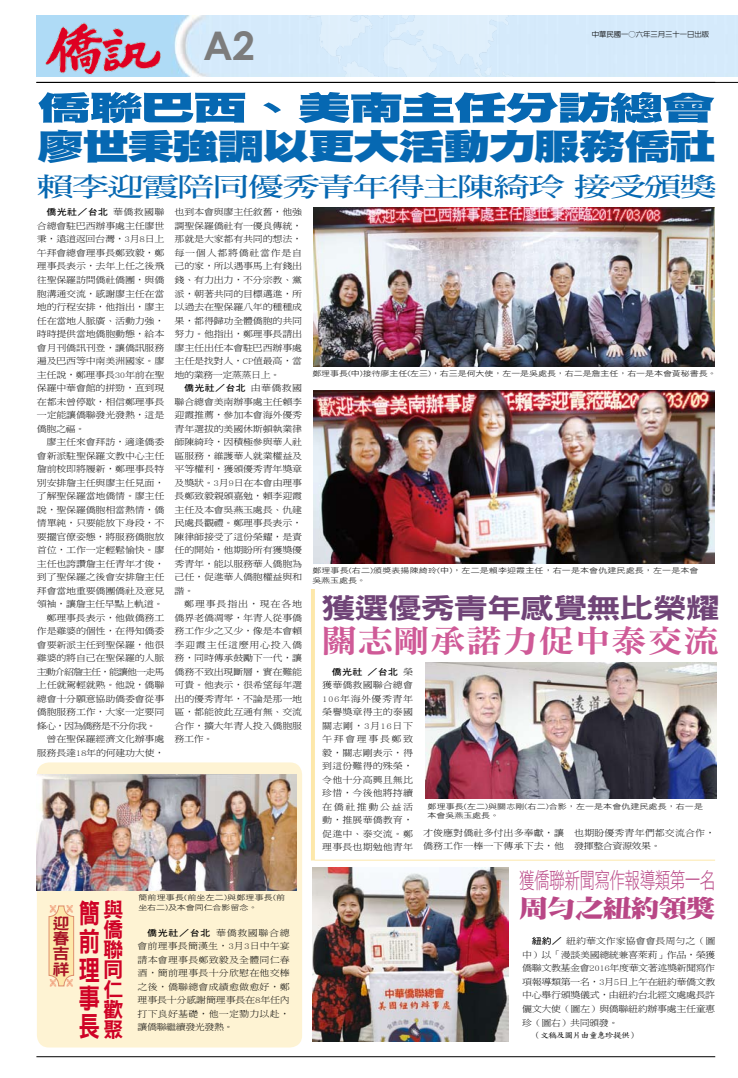
<style>
.page{position:relative;width:738px;height:1078px;background:#fff}
.page>*{position:absolute;margin:0;border:0;box-sizing:border-box;transform-origin:0 0}
.t1{font:700 39.4px "Century Gothic";color:#7c7c7c}
.t2{font:35.2px "DF Hei Std W12";letter-spacing:-.045em;color:#0668b2;scale:1.34 1}
.t3{font:32.8px "DF Hei Std W12";letter-spacing:-.045em;color:#0668b2;scale:1.66 1}
.t4{font:31.4px "DF Ming Std W9";letter-spacing:.01em;color:#cf5a97;scale:1.14 1}
.t5{font:28.1px "DF Hei Std W9";letter-spacing:-.045em;color:#704477;scale:1.23 1}
.t6{font:27.6px/28.2px "DF Hei Std W9";color:#cf0226;text-align:justify;scale:.79 1}
.t7{font:26.3px "DF Ming Std W7";letter-spacing:-.045em;color:#0668b2;scale:1.4 1}
.t8{font:24.7px "DF Ming Std W12";letter-spacing:-.045em;color:#b94786;scale:1.18 1}
.t9{font:22px "DF Hei Std W3";letter-spacing:-.045em;color:#b94786;scale:.72 1}
.t10{font:20.9px/20px "DF Hei Std W9";color:#cf0226;text-align:justify}
.t11{font:15.8px/15.1px "DF Hei Std W9";color:#a71325;text-align:justify;scale:1.09 1}
.t12{font:8.8px/13.5px "DF Ming Std W3";letter-spacing:-.02em;color:#000;text-align:justify;scale:1.14 1}
.t13{font:8.8px/13.5px "DF Ming Std W3";letter-spacing:.005em;color:#000;scale:1.14 1}
.t14{font:8.8px "DF Hei Std W7";letter-spacing:.03em;color:#000;scale:1.14 1}
.t15{font:8.8px "DF Ming Std W3";letter-spacing:-.095em;color:#000;scale:1.14 1}
.t16{font:8.8px "DF Ming Std W3";letter-spacing:-.09em;color:#000;scale:1.14 1}
.t17{font:7.9px "DF Biao Kai Shu Std W5";letter-spacing:-.1em;color:#000;scale:1.14 1}
.t18{font:7.2px/9.5px "DF Hei Std W3";letter-spacing:.005em;color:#000;scale:1.25 1}
.t19{font:500 7.2px "AR New Hei B5";letter-spacing:-.01em;color:#000}
.s1{font-family:"DF Ming Std W3"}
.s2{font-family:"DF Hei Std W7"}
</style>
<div class="page">
<hr style="left:36px;top:1056px;width:678px;height:1px;background:#000">
<img style="left:37px;top:16px;width:700px;height:60px">
<hr style="left:36px;top:82px;width:701px;height:1px;background:#000">
<img style="left:314px;top:207px;width:399px;height:159px">
<img style="left:313px;top:390px;width:401px;height:173px">
<img style="left:425px;top:662px;width:290px;height:136px">
<div style="left:37px;top:762px;width:265px;height:285px;background:#fef3d3;border-radius:12px"></div>
<img style="left:312px;top:867px;width:196px;height:173px">
<hr style="left:311px;top:589px;width:4px;height:271px;background:#fde8aa">
<img style="left:37px;top:774px;width:259px;height:116px">
<div style="left:49px;top:905px;width:25px;height:80px;background:#fde8aa;border-radius:10px"></div>
<div style="left:49px;top:905px;width:25px;height:81px;border:1px solid #de8d6c;border-radius:10px"></div>
<hr style="left:314px;top:859px;width:400px;height:1px;background:#fde8aa">
<svg style="left:67px;top:906px;width:6px;height:6px"></svg>
<svg style="left:67px;top:978px;width:6px;height:7px"></svg>
<svg style="left:50px;top:906px;width:6px;height:6px"></svg>
<svg style="left:50px;top:978px;width:6px;height:7px"></svg>
<p class="t19" style="left:591px;top:31px;width:119px">中華民國一○六年三月三十一日出版</p>
<h1 class="t1" style="left:203px;top:16px;width:53px">A2</h1>
<p class="t19" style="left:650px;top:31px;width:38px">二二八</p>
<h3 class="t3" style="left:37px;top:90px;width:410px">僑聯巴西、美南主任分訪總會</h3>
<h2 class="t2" style="left:37px;top:128px;width:508px">廖世秉強調以更大活動力服務僑社</h2>
<h3 class="t7" style="left:37px;top:172px;width:486px">賴李迎霞陪同優秀青年得主陳綺玲 接受頒獎</h3>
<p class="t14" style="left:46px;top:207px;width:105px">僑光社／台北 <span class="s1">華僑救國聯</span></p>
<p class="t12" style="left:37px;top:219px;width:113px">合總會駐巴西辦事處主任廖世秉，遠道返回台灣，3月8日上午拜會總會理事長鄭致毅，鄭理事長表示，去年上任之後飛往聖保羅訪問僑社僑團，與僑胞溝通交流，感謝廖主任在當地的行程安排，他指出，廖主任在當地人脈廣、活動力強，時時提供當地僑胞動態，給本會月刊僑訊刊登，讓僑訊服務遍及巴西等中南美洲國家。廖主任說，鄭理事長30年前在聖保羅中華會館的拼勁，直到現在都未曾停歇，相信鄭理事長一定能讓僑聯發光發熱，這是僑胞之福。</p>
<p class="t12" style="left:46px;top:435px;width:105px">廖主任來會拜訪，適逢僑委</p>
<p class="t12" style="left:37px;top:448px;width:113px">會新派駐聖保羅文教中心主任</p>
<p class="t12" style="left:37px;top:462px;width:113px">詹前校即將履新，鄭理事長特</p>
<p class="t12" style="left:37px;top:475px;width:113px">別安排詹主任與廖主任見面，</p>
<p class="t12" style="left:37px;top:489px;width:113px">了解聖保羅當地僑情。廖主任</p>
<p class="t12" style="left:37px;top:502px;width:113px">說，聖保羅僑胞相當熱情，僑</p>
<p class="t12" style="left:37px;top:516px;width:113px">情單純，只要能放下身段，不</p>
<p class="t12" style="left:37px;top:529px;width:113px">要擺官僚姿態，將服務僑胞放</p>
<p class="t12" style="left:37px;top:543px;width:113px">首位，工作一定輕鬆愉快。廖</p>
<p class="t12" style="left:37px;top:556px;width:113px">主任也誇讚詹主任青年才俊，</p>
<p class="t12" style="left:37px;top:570px;width:113px">到了聖保羅之後會安排詹主任</p>
<p class="t12" style="left:37px;top:583px;width:113px">拜會當地重要僑團僑社及意見</p>
<p class="t12" style="left:37px;top:597px;width:112px">領袖，讓詹主任早點上軌道。</p>
<p class="t12" style="left:46px;top:610px;width:105px">鄭理事長表示，他做僑務工</p>
<p class="t12" style="left:37px;top:624px;width:113px">作是雞婆的個性，在得知僑委</p>
<p class="t12" style="left:37px;top:637px;width:113px">會要新派主任到聖保羅，他很</p>
<p class="t12" style="left:37px;top:651px;width:113px">雞婆的將自己在聖保羅的人脈</p>
<p class="t15" style="left:37px;top:666px;width:113px">主動介紹詹主任，能讓他一走馬</p>
<p class="t12" style="left:37px;top:678px;width:113px">上任就駕輕就熟。他說，僑聯</p>
<p class="t12" style="left:37px;top:691px;width:113px">總會十分願意協助僑委會從事</p>
<p class="t12" style="left:37px;top:705px;width:113px">僑胞服務工作，大家一定要同</p>
<p class="t16" style="left:37px;top:720px;width:106px">條心，因為僑務是不分你我。</p>
<p class="t12" style="left:46px;top:732px;width:105px">曾在聖保羅經濟文化辦事處</p>
<p class="t12" style="left:37px;top:745px;width:113px">服務長達18年的何建功大使，</p>
<p class="t12" style="left:174px;top:205px;width:113px">也到本會與廖主任敘舊，他強調聖保羅僑社有一優良傳統，那就是大家都有共同的想法，每一個人都將僑社當作是自己的家，所以遇事馬上有錢出錢、有力出力，不分宗教、黨派，朝著共同的目標邁進，所以過去在聖保羅八年的種種成果，都得歸功全體僑胞的共同努力。他指出，鄭理事長請出廖主任出任本會駐巴西辦事處主任是找對人，CP值最高，當地的業務一定蒸蒸日上。</p>
<p class="t14" style="left:184px;top:383px;width:105px">僑光社／台北 <span class="s1">由華僑救國</span></p>
<p class="t12" style="left:174px;top:394px;width:113px">聯合總會美南辦事處主任賴李迎霞推薦，參加本會海外優秀青年選拔的美國休斯頓執業律師陳綺玲，因積極參與華人社區服務，維護華人就業權益及平等權利，獲頒優秀青年獎章及獎狀。3月9日在本會由理事長鄭致毅親頒嘉勉，賴李迎霞主任及本會吳燕玉處長、仇建民處長觀禮。鄭理事長表示，陳律師接受了這份榮耀，是責任的開始，他期盼所有獲獎優秀青年，能以服務華人僑胞為己任，促進華人僑胞權益與和諧。</p>
<p class="t12" style="left:174px;top:597px;width:113px;text-indent:10px">鄭理事長指出，現在各地僑界老僑凋零，年青人從事僑務工作少之又少，像是本會賴李迎霞主任這麼用心投入僑務，同時傳承鼓勵下一代，讓僑務不致出現斷層，實在難能可貴。他表示，很希望每年選出的優秀青年，不論是那一地區，都能彼此互通有無、交流合作，擴大年青人投入僑胞服務工作。</p>
<h3 class="t11" style="left:53px;top:915px;width:17px">迎春吉祥</h3>
<h3 class="t6" style="left:78px;top:898px;width:28px">簡前理事長</h3>
<h3 class="t10" style="left:103px;top:899px;width:21px">與僑聯同仁歡聚</h3>
<p class="t18" style="left:138px;top:892px;width:119px">簡前理事長(前坐左二)與鄭理事長(前坐右二)及本會同仁合影留念。</p>
<p class="t12" style="left:137px;top:925px;width:135px;text-indent:10px"><span class="s2">僑光社／台北</span> 華僑救國聯合總會前理事長簡漢生，3月3日中午宴請本會理事長鄭致毅及全體同仁春酒，簡前理事長十分欣慰在他交棒之後，僑聯總會成績愈做愈好，鄭理事長十分感謝簡理事長在8年任內打下良好基礎，他一定勠力以赴，讓僑聯繼續發光發熱。</p>
<p class="t18" style="left:312px;top:368px;width:325px">鄭理事長(中)接待廖主任(左三)，右三是何大使，左一是吳處長，右二是詹主任，右一是本會黃秘書長。</p>
<p class="t18" style="left:312px;top:565px;width:310px">鄭理事長(右二)頒獎表揚陳綺玲(中)，左二是賴李迎霞主任，右一是本會仇建民處長，左一是本會吳燕玉處長。</p>
<h3 class="t5" style="left:321px;top:592px;width:326px">獲選優秀青年感覺無比榮耀</h3>
<h3 class="t4" style="left:321px;top:623px;width:350px">關志剛承諾力促中泰交流</h3>
<p class="t14" style="left:332px;top:666px;width:73px">僑光社 ／台北 <span class="s1">榮</span></p>
<p class="t12" style="left:322px;top:678px;width:81px">獲華僑救國聯合總會106年海外優秀青年榮譽獎章得主的泰國關志剛，3月16日下午拜會理事長鄭致毅，關志剛表示，得到這份難得的殊榮，令他十分高興且無比珍惜，今後他將持續在僑社推動公益活動，推展華僑教育，促進中、泰交流。鄭理事長也期勉他青年</p>
<p class="t18" style="left:427px;top:800px;width:222px">鄭理事長(左二)與關志剛(右二)合影，左一是本會仇建民處長，右一是本會吳燕玉處長。</p>
<p class="t13" style="left:422px;top:825px;width:125px">才俊應對僑社多付出多奉獻，讓僑務工作一棒一下傳承下去，他</p>
<p class="t13" style="left:574px;top:825px;width:125px">也期盼優秀青年們都交流合作，發揮整合資源效果。</p>
<h3 class="t9" style="left:518px;top:867px;width:274px">獲僑聯新聞寫作報導類第一名</h3>
<h3 class="t8" style="left:518px;top:894px;width:168px">周勻之紐約領獎</h3>
<p class="t12" style="left:522px;top:934px;width:171px;text-indent:10px"><span class="s2">紐約／</span> 紐約華文作家協會會長周勻之（圖中）以「漫談美國總統兼喜萊莉」作品，榮獲僑聯文教基金會2016年度華文著述獎新聞寫作項報導類第一名，3月5日上午在紐約華僑文教中心舉行頒獎儀式，由紐約台北經文處處長許儷文大使（圖左）與僑聯紐約辦事處主任童惠珍（圖右）共同頒發。</p>
<p class="t17" style="left:531px;top:1030px;width:95px">（文稿及圖片由童惠珍提供）</p>
</div>
